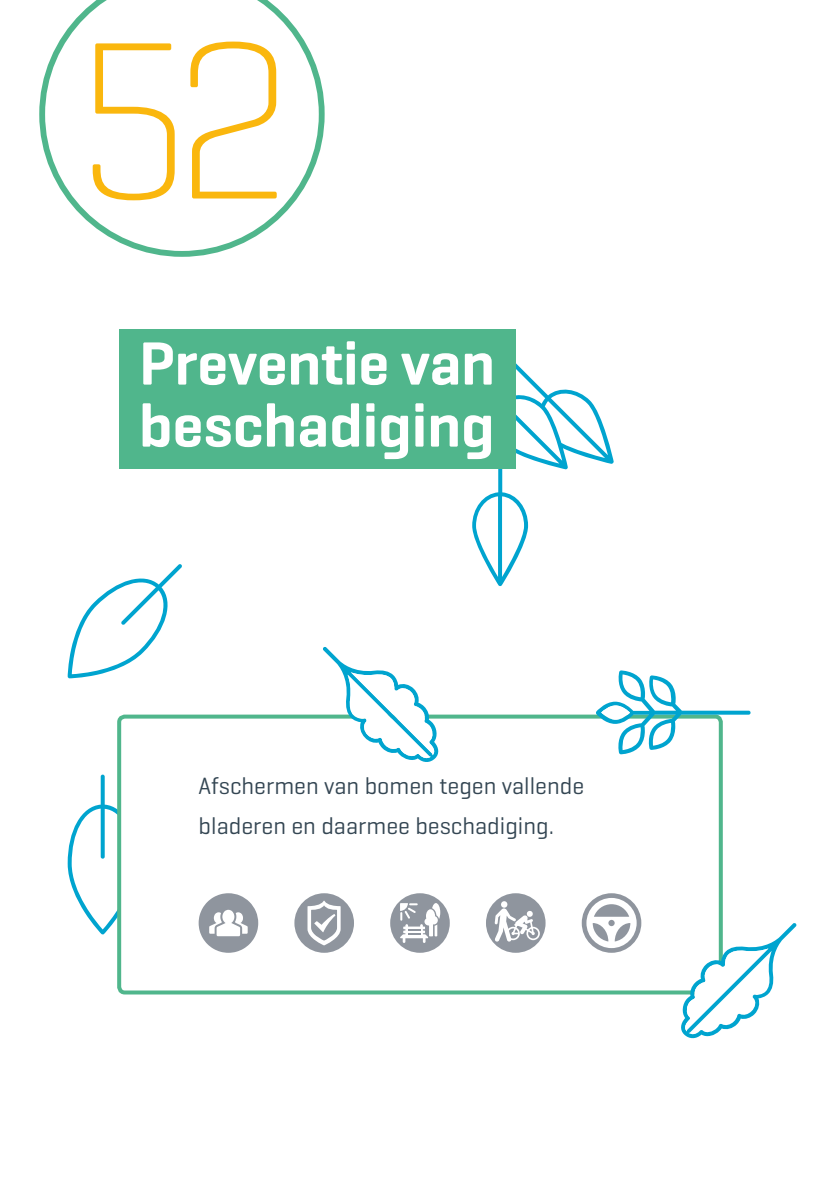
<style>
.page{position:relative;width:840px;height:1191px;background:#fff}
.page>*{position:absolute;margin:0;border:0;box-sizing:border-box;transform-origin:0 0}
.t1{font:200 228px "Geogrotesque";color:#fab70e}
.t2{font:600 62px/62px "Geogrotesque";color:#fff}
.t3{font:24px/39.6px "Geogrotesque";color:#344653}
</style>
<div class="page">
<svg style="left:68px;top:774px;width:49px;height:160px"></svg>
<div style="left:117px;top:714px;width:605px;height:280px;border:4px solid #50b68c;border-radius:6px"></div>
<svg style="left:472px;top:353px;width:141px;height:233px"></svg>
<div style="left:119px;top:329px;width:396px;height:74px;background:#50b68c"></div>
<div style="left:119px;top:395px;width:396px;height:74px;background:#50b68c"></div>
<svg style="left:68px;top:564px;width:114px;height:114px"></svg>
<svg style="left:679px;top:922px;width:117px;height:117px"></svg>
<svg style="left:322px;top:647px;width:117px;height:115px"></svg>
<svg style="left:595px;top:670px;width:155px;height:84px"></svg>
<svg style="left:601px;top:705px;width:28px;height:14px"></svg>
<svg style="left:39px;top:0;width:285px;height:257px"></svg>
<svg style="left:390px;top:893px;width:59px;height:59px"></svg>
<svg style="left:198px;top:893px;width:60px;height:59px"></svg>
<svg style="left:486px;top:893px;width:59px;height:59px"></svg>
<svg style="left:294px;top:893px;width:60px;height:59px"></svg>
<svg style="left:581px;top:893px;width:60px;height:59px"></svg>
<h1 class="t1" style="left:73px;top:-21px;width:220px">52</h1>
<h2 class="t2" style="left:139px;top:332px;width:357px">Preventie van beschadiging</h2>
<p class="t3" style="left:198px;top:765px;width:387px">Afschermen van bomen tegen vallende bladeren en daarmee beschadiging.</p>
</div>
